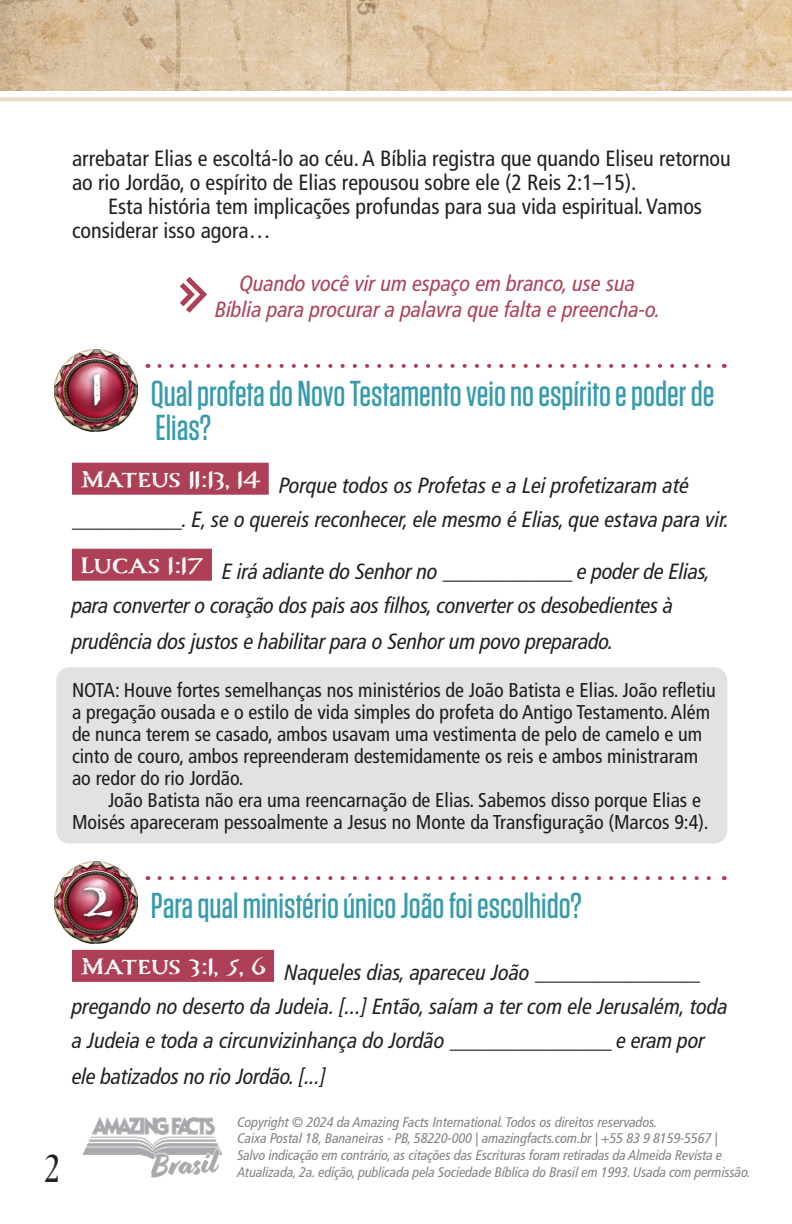
<style>
.page{position:relative;width:792px;height:1224px;background:#fff}
.page>*{position:absolute;margin:0;border:0;box-sizing:border-box;transform-origin:0 0}
.Compass_Numbers{font:700 50px "Carta Marina";color:#fff}
.t1{font:40px "Desire Pro";color:#231f20}
.Questions_1{font:500 36px/34px "Tungsten";color:#369bac}
.Scripture_with_blanks{font:italic condensed 22px/34px "Frutiger LT Pro";color:#231f20}
.Main_Copy{font:condensed 22px/24px "Frutiger LT Pro";color:#231f20}
.Instructions{font:italic condensed 22px/26.4px "Frutiger LT Pro";color:#ad4057;text-align:center}
.NOTE{font:condensed 20px/22px "Frutiger LT Pro";color:#231f20}
.t2{font:italic condensed 14px/16.8px "Frutiger LT Pro";letter-spacing:-.005em;color:#808285}
</style>
<div class="page">
<img style="left:0;top:0;width:792px;height:91px">
<svg style="left:0;top:97px;width:792px;height:4px;background:#f0dfc7"></svg>
<div style="left:72px;top:463px;width:197px;height:32px;background:#ad4057"></div>
<div style="left:72px;top:549px;width:140px;height:32px;background:#ad4057"></div>
<div style="left:72px;top:950px;width:202px;height:32px;background:#ad4057"></div>
<img style="left:54px;top:349px;width:83px;height:83px">
<div style="left:87px;top:371px;width:19px;height:43px;background:#231f20;opacity:.75"></div>
<img style="left:54px;top:862px;width:83px;height:82px">
<div style="left:77px;top:883px;width:40px;height:41px;background:#231f20;opacity:.75"></div>
<svg style="left:180px;top:277px;width:27px;height:36px"></svg>
<svg style="left:159px;top:364px;width:552px;height:4px"></svg>
<div style="left:56px;top:667px;width:671px;height:177px;background:#e1e2e4;border-radius:13px"></div>
<svg style="left:159px;top:876px;width:552px;height:4px"></svg>
<img style="left:82px;top:1117px;width:141px;height:61px">
<p class="Main_Copy" style="left:72px;top:146px;width:660px">arrebatar Elias e escoltá-lo ao céu. A Bíblia registra que quando Eliseu retornou ao rio Jordão, o espírito de Elias repousou sobre ele (2 Reis 2:1–15).</p>
<p class="Main_Copy" style="left:72px;top:194px;width:632px;text-indent:36px">Esta história tem implicações profundas para sua vida espiritual. Vamos considerar isso agora…</p>
<p class="Instructions" style="left:215px;top:270px;width:447px">Quando você vir um espaço em branco, use sua<br>Bíblia para procurar a palavra que falta e preencha-o.</p>
<p class="Compass_Numbers" style="left:93px;top:359px;width:12px">1</p>
<p class="Questions_1" style="left:151px;top:377px;width:565px">Qual profeta do Novo Testamento veio no espírito e poder de<br>Elias?</p>
<p class="Scripture_with_blanks" style="left:72px;top:468px;width:659px;text-indent:8px"><sup>Mateus</sup> <sup>11:13,</sup> <sup>14</sup> Porque todos os Profetas e a Lei profetizaram até __________. E, se o quereis reconhecer, ele mesmo é Elias, que estava para vir.</p>
<p class="Scripture_with_blanks" style="left:72px;top:554px;width:640px;text-indent:8px"><sup>Lucas</sup> <sup>1:17</sup> E irá adiante do Senhor no ____________ e poder de Elias, para converter o coração dos pais aos filhos, converter os desobedientes à</p>
<p class="Scripture_with_blanks" style="left:72px;top:624px;width:543px">prudência dos justos e habilitar para o Senhor um povo preparado.</p>
<p class="NOTE" style="left:72px;top:679px;width:645px">NOTA: Houve fortes semelhanças nos ministérios de João Batista e Elias. João refletiu a pregação ousada e o estilo de vida simples do profeta do Antigo Testamento. Além de nunca terem se casado, ambos usavam uma vestimenta de pelo de camelo e um cinto de couro, ambos repreenderam destemidamente os reis e ambos ministraram ao redor do rio Jordão.</p>
<p class="NOTE" style="left:72px;top:789px;width:638px;text-indent:36px">João Batista não era uma reencarnação de Elias. Sabemos disso porque Elias e<br>Moisés apareceram pessoalmente a Jesus no Monte da Transfiguração (Marcos 9:4).</p>
<h2 class="t1" style="left:45px;top:1145px;width:15px">2</h2>
<p class="Compass_Numbers" style="left:82px;top:871px;width:33px">2</p>
<p class="Questions_1" style="left:151px;top:889px;width:433px">Para qual ministério único João foi escolhido?</p>
<p class="Scripture_with_blanks" style="left:72px;top:955px;width:657px;text-indent:8px"><sup>Mateus</sup> <sup>3:1,</sup> <sup>5,</sup> <sup>6</sup> Naqueles dias, apareceu João _______________ pregando no deserto da Judeia. [...] Então, saíam a ter com ele Jerusalém, toda a Judeia e toda a circunvizinhança do Jordão _______________ e eram por</p>
<p class="Scripture_with_blanks" style="left:72px;top:1059px;width:256px">ele batizados no rio Jordão. [...]</p>
<p class="t2" style="left:237px;top:1113px;width:515px">Copyright © 2024 da Amazing Facts International. Todos os direitos reservados.<br>Caixa Postal 18, Bananeiras - PB, 58220-000 | amazingfacts.com.br | +55 83 9 8159-5567 |<br>Salvo indicação em contrário, as citações das Escrituras foram retiradas da Almeida Revista e Atualizada, 2a. edição, publicada pela Sociedade Bíblica do Brasil em 1993. Usada com permissão.</p>
</div>
